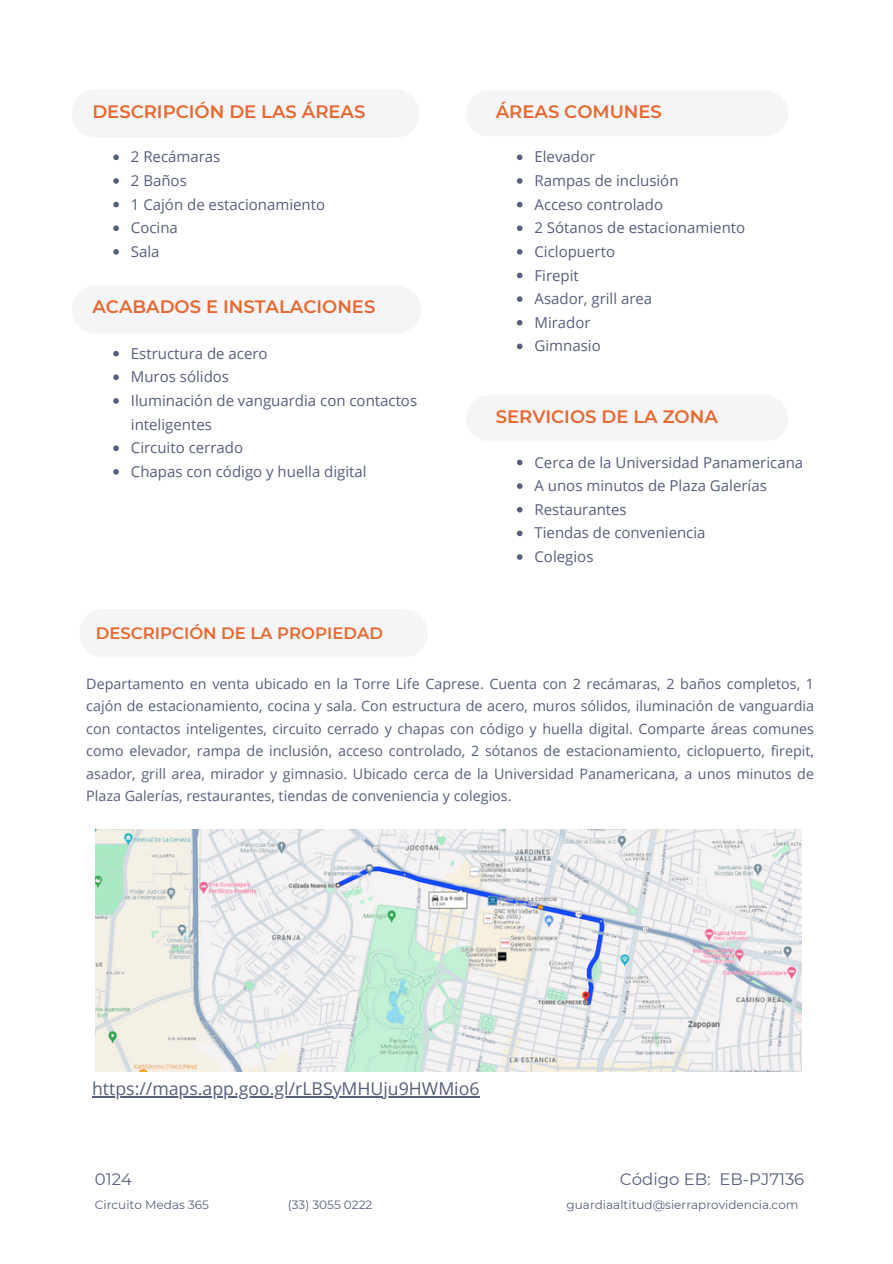
<style>
.page{position:relative;width:893px;height:1264px;background:#fff}
.page>*{position:absolute;margin:0;border:0;box-sizing:border-box;transform-origin:0 0}
.t1{font:600 18px "Montserrat";color:#e6682f}
.t2{font:17.7px "Open Sans";color:#565f7c}
.t3{font:600 16.5px "Montserrat";color:#e6682f}
.t4{font:16.5px "Montserrat";color:#565f7c}
.t5{font:15px/23.7px "Open Sans";color:#565f7c}
.t6{font:14.25px/22.5px "Open Sans";color:#565f7c;text-align:justify}
.t7{font:12px "Montserrat";color:#565f7c}
</style>
<div class="page">
<img style="left:95px;top:829px;width:706px;height:242px">
<div style="left:466px;top:395px;width:322px;height:46px;background:#f5f5f7;border-radius:23px"></div>
<div style="left:466px;top:90px;width:322px;height:46px;background:#f5f5f7;border-radius:23px"></div>
<hr style="left:92px;top:1096px;width:387px;height:1px;background:#565f7c">
<svg style="left:113px;top:154px;width:6px;height:6px"></svg>
<svg style="left:113px;top:178px;width:6px;height:6px"></svg>
<svg style="left:113px;top:202px;width:6px;height:5px"></svg>
<svg style="left:113px;top:225px;width:6px;height:6px"></svg>
<svg style="left:113px;top:249px;width:6px;height:6px"></svg>
<svg style="left:113px;top:351px;width:6px;height:5px"></svg>
<svg style="left:113px;top:374px;width:6px;height:6px"></svg>
<svg style="left:113px;top:398px;width:6px;height:6px"></svg>
<svg style="left:113px;top:445px;width:6px;height:6px"></svg>
<svg style="left:113px;top:469px;width:6px;height:5px"></svg>
<svg style="left:517px;top:459px;width:5px;height:6px"></svg>
<svg style="left:517px;top:483px;width:5px;height:6px"></svg>
<svg style="left:517px;top:507px;width:5px;height:5px"></svg>
<svg style="left:517px;top:530px;width:5px;height:6px"></svg>
<svg style="left:517px;top:554px;width:5px;height:6px"></svg>
<svg style="left:517px;top:154px;width:5px;height:6px"></svg>
<svg style="left:517px;top:178px;width:5px;height:6px"></svg>
<svg style="left:517px;top:202px;width:5px;height:5px"></svg>
<svg style="left:517px;top:225px;width:5px;height:6px"></svg>
<svg style="left:517px;top:249px;width:5px;height:6px"></svg>
<svg style="left:517px;top:273px;width:5px;height:5px"></svg>
<svg style="left:517px;top:296px;width:5px;height:6px"></svg>
<svg style="left:517px;top:320px;width:5px;height:5px"></svg>
<svg style="left:517px;top:343px;width:5px;height:6px"></svg>
<h1 class="t1" style="left:92px;top:101px;width:274px">DESCRIPCIÓN DE LAS ÁREAS</h1>
<h3 class="t5" style="left:131px;top:145px;width:91px">2 Recámaras</h3>
<h3 class="t5" style="left:131px;top:168px;width:57px">2 Baños</h3>
<h3 class="t5" style="left:131px;top:192px;width:196px">1 Cajón de estacionamiento</h3>
<h3 class="t5" style="left:131px;top:215px;width:48px">Cocina</h3>
<h1 class="t5" style="left:131px;top:239px;width:30px">Sala</h1>
<h3 class="t1" style="left:92px;top:295px;width:284px">ACABADOS E INSTALACIONES</h3>
<h3 class="t5" style="left:131px;top:341px;width:138px">Estructura de acero</h3>
<h3 class="t5" style="left:131px;top:365px;width:100px">Muros sólidos</h3>
<h1 class="t5" style="left:131px;top:388px;width:288px">Iluminación de vanguardia con contactos inteligentes</h1>
<h3 class="t5" style="left:131px;top:435px;width:114px">Circuito cerrado</h3>
<h3 class="t5" style="left:131px;top:459px;width:237px">Chapas con código y huella digital</h3>
<h3 class="t1" style="left:495px;top:101px;width:168px">ÁREAS COMUNES</h3>
<h3 class="t5" style="left:534px;top:145px;width:62px">Elevador</h3>
<h3 class="t5" style="left:534px;top:168px;width:145px">Rampas de inclusión</h3>
<h1 class="t5" style="left:534px;top:192px;width:130px">Acceso controlado</h1>
<h3 class="t5" style="left:534px;top:215px;width:212px">2 Sótanos de estacionamiento</h3>
<h3 class="t5" style="left:534px;top:239px;width:82px">Ciclopuerto</h3>
<h3 class="t5" style="left:534px;top:263px;width:46px">Firepit</h3>
<h3 class="t5" style="left:534px;top:286px;width:119px">Asador, grill area</h3>
<h3 class="t5" style="left:534px;top:310px;width:58px">Mirador</h3>
<h1 class="t5" style="left:534px;top:334px;width:68px">Gimnasio</h1>
<h3 class="t1" style="left:495px;top:405px;width:223px">SERVICIOS DE LA ZONA</h3>
<h3 class="t5" style="left:534px;top:450px;width:270px">Cerca de la Universidad Panamericana</h3>
<h3 class="t5" style="left:534px;top:473px;width:234px">A unos minutos de Plaza Galerías</h3>
<h3 class="t5" style="left:534px;top:497px;width:94px">Restaurantes</h3>
<h3 class="t5" style="left:534px;top:521px;width:172px">Tiendas de conveniencia</h3>
<h3 class="t5" style="left:534px;top:544px;width:60px">Colegios</h3>
<h3 class="t3" style="left:96px;top:623px;width:289px">DESCRIPCIÓN DE LA PROPIEDAD</h3>
<h2 class="t6" style="left:86px;top:672px;width:729px">Departamento en venta ubicado en la Torre Life Caprese. Cuenta con 2 recámaras, 2 baños completos, 1 cajón de estacionamiento, cocina y sala. Con estructura de acero, muros sólidos, iluminación de vanguardia con contactos inteligentes, circuito cerrado y chapas con código y huella digital. Comparte áreas comunes como elevador, rampa de inclusión, acceso controlado, 2 sótanos de estacionamiento, ciclopuerto, firepit, asador, grill area, mirador y gimnasio. Ubicado cerca de la Universidad Panamericana, a unos minutos de Plaza Galerías, restaurantes, tiendas de conveniencia y colegios.</h2>
<h3 class="t2" style="left:92px;top:1076px;width:389px">https://maps.app.goo.gl/rLBSyMHUju9HWMio6</h3>
<p class="t4" style="left:95px;top:1169px;width:39px">0124</p>
<h2 class="t4" style="left:620px;top:1169px;width:186px">Código EB: EB-PJ7136</h2>
<p class="t7" style="left:95px;top:1197px;width:116px">Circuito Medas 365</p>
<h2 class="t7" style="left:288px;top:1197px;width:86px">(33) 3055 0222</h2>
<p class="t7" style="left:566px;top:1197px;width:233px">guardiaaltitud@sierraprovidencia.com</p>
</div>
